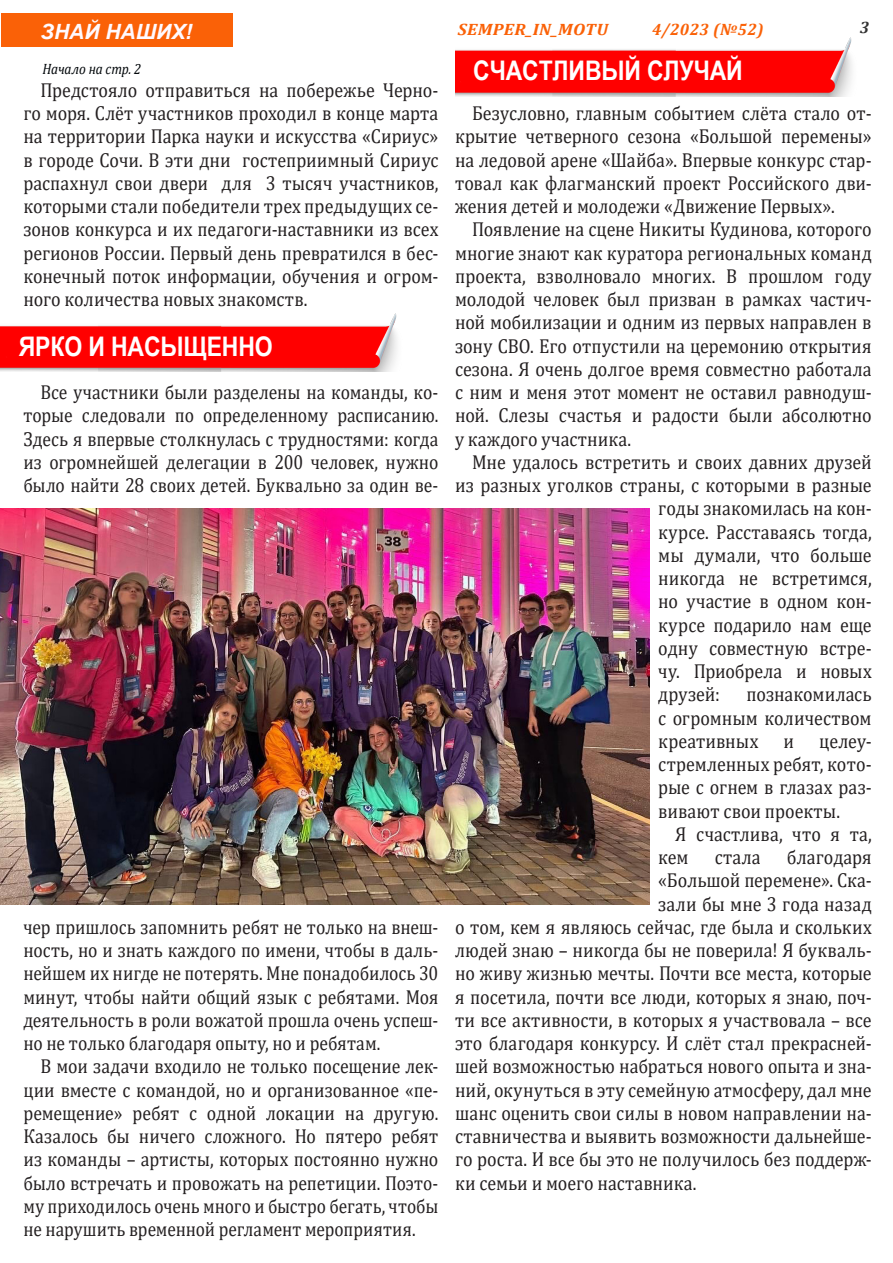
<style>
.page{position:relative;width:893px;height:1263px;background:#fff}
.page>*{position:absolute;margin:0;border:0;box-sizing:border-box;transform-origin:0 0}
.Автор{font:700 27px "Arial Narrow";letter-spacing:-.005em;color:#fff;scale:1.04 1}
.t1{font:italic 700 21px "Arial";color:#fffaff}
.Основной{font:20.25px/23.2px "Cambria";color:#231f20;text-align:justify;scale:.89 1}
.Основной-2{font:20.25px/23.2px "Cambria";color:#231f20;text-align:justify;scale:.87 1}
.Основной-3{font:20.25px/23.2px "Cambria";color:#231f20;text-align:justify;scale:.88 1}
.t2{font:italic 700 16.5px "Cambria";letter-spacing:.02em;color:#fa6107;scale:1.09 1}
.t3{font:italic 700 16.5px "Cambria";letter-spacing:.02em;color:#fa6107}
.t4{font:italic 700 16.5px "Cambria";color:#323232}
.Основной-4{font:italic 15px "Cambria";letter-spacing:-.01em;color:#02070a;scale:.89 1}
</style>
<div class="page">
<img style="left:455px;top:38px;width:397px;height:58px">
<img style="left:1px;top:313px;width:396px;height:59px">
<div style="left:1px;top:13px;width:231px;height:34px;background:#fa6107"></div>
<img style="left:0;top:508px;width:650px;height:396px">
<p class="t1" style="left:41px;top:17px;width:153px">ЗНАЙ НАШИХ!</p>
<p class="t2" style="left:458px;top:18px;width:139px">SEMPER_IN_MOTU</p>
<p class="t3" style="left:652px;top:18px;width:113px">4/2023 (№52)</p>
<p class="t4" style="left:860px;top:16px;width:11px">3</p>
<p class="Основной-4" style="left:43px;top:58px;width:113px">Начало на стр. 2</p>
<p class="Основной" style="left:23px;top:78px;width:468px;text-indent:17px">Предстояло отправиться на побережье Черно&shy;го моря. Слёт участников проходил в конце марта на территории Парка науки и искусства «Сириус» в городе Сочи. В эти дни гостеприимный Сириус распахнул свои двери для 3 тысяч участников, которыми стали победители трех предыдущих се&shy;зонов конкурса и их педагоги-наставники из всех регионов России. Первый день превратился в бес&shy;конечный поток информации, обучения и огром&shy;ного количества новых знакомств.</p>
<p class="Автор" style="left:473px;top:50px;width:261px">СЧАСТЛИВЫЙ СЛУЧАЙ</p>
<p class="Основной" style="left:455px;top:101px;width:470px;text-align:right">Безусловно, главным событием слёта стало от&shy;крытие четверного сезона «Большой перемены»</p>
<p class="Основной" style="left:455px;top:148px;width:470px">на ледовой арене «Шайба». Впервые конкурс стар&shy;товал как флагманский проект Российского дви&shy;жения детей и молодежи «Движение Первых».</p>
<p class="Основной" style="left:455px;top:218px;width:470px;text-indent:17px">Появление на сцене Никиты Кудинова, которого многие знают как куратора региональных команд проекта, взволновало многих. В прошлом году молодой человек был призван в рамках частич&shy;ной мобилизации и одним из первых направлен в зону СВО. Его отпустили на церемонию открытия сезона. Я очень долгое время совместно работала с ним и меня этот момент не оставил равнодуш&shy;ной. Слезы счастья и радости были абсолютно</p>
<p class="Основной" style="left:455px;top:427px;width:199px">у каждого участника.</p>
<p class="Основной" style="left:472px;top:450px;width:451px">Мне удалось встретить и своих давних друзей</p>
<p class="Основной" style="left:658px;top:473px;width:241px;text-indent:-203px">из разных уголков страны, с которыми в разные годы знакомилась на кон&shy;курсе. Расставаясь тогда, мы думали, что больше никогда не встретимся,</p>
<p class="Основной" style="left:658px;top:590px;width:241px">но участие в одном кон&shy;курсе подарило нам еще одну совместную встре&shy;чу. Приобрела и новых друзей:</p>
<p class="Автор" style="left:19px;top:326px;width:246px">ЯРКО И НАСЫЩЕННО</p>
<p class="Основной-2" style="left:23px;top:380px;width:479px;text-indent:17px">Все участники были разделены на команды, ко&shy;торые следовали по определенному расписанию.<br>Здесь я впервые столкнулась с трудностями: когда из огромнейшей делегации в 200 человек, нужно было найти 28 своих детей. Буквально за один ве-</p>
<p class="Основной" style="left:746px;top:683px;width:142px">познакомилась</p>
<p class="Основной" style="left:658px;top:706px;width:241px">с огромным количеством креативных и целеу&shy;стремленных ребят, кото&shy;рые с огнем в глазах раз&shy;вивают свои проекты.</p>
<p class="Основной" style="left:658px;top:822px;width:241px;text-indent:17px">Я счастлива, что я та, кем</p>
<p class="Основной" style="left:715px;top:845px;width:53px">стала</p>
<p class="Основной" style="left:787px;top:845px;width:97px">благодаря</p>
<p class="Основной" style="left:658px;top:869px;width:241px">«Большой перемене». Ска-</p>
<p class="Основной" style="left:658px;top:892px;width:241px">зали бы мне 3 года назад</p>
<p class="Основной" style="left:455px;top:915px;width:470px">о том, кем я являюсь сейчас, где была и скольких</p>
<p class="Основной" style="left:455px;top:938px;width:470px">людей знаю – никогда бы не поверила! Я букваль-</p>
<p class="Основной" style="left:455px;top:962px;width:470px">но живу жизнью мечты. Почти все места, которые</p>
<p class="Основной" style="left:455px;top:985px;width:470px">я посетила, почти все люди, которых я знаю, поч-</p>
<p class="Основной" style="left:455px;top:1008px;width:470px">ти все активности, в которых я участвовала – все</p>
<p class="Основной" style="left:455px;top:1031px;width:470px">это благодаря конкурсу. И слёт стал прекрасней-</p>
<p class="Основной" style="left:455px;top:1055px;width:470px">шей возможностью набраться нового опыта и зна-</p>
<p class="Основной" style="left:455px;top:1078px;width:470px">ний, окунуться в эту семейную атмосферу, дал мне</p>
<p class="Основной" style="left:455px;top:1101px;width:470px">шанс оценить свои силы в новом направлении на-</p>
<p class="Основной" style="left:455px;top:1124px;width:470px">ставничества и выявить возможности дальнейше-</p>
<p class="Основной" style="left:455px;top:1148px;width:470px">го роста. И все бы это не получилось без поддерж-</p>
<p class="Основной" style="left:455px;top:1171px;width:273px">ки семьи и моего наставника.</p>
<p class="Основной-2" style="left:23px;top:915px;width:479px">чер пришлось запомнить ребят не только на внеш&shy;ность, но и знать каждого по имени, чтобы в даль&shy;нейшем их нигде не потерять. Мне понадобилось 30 минут, чтобы найти общий язык с ребятами. Моя деятельность в роли вожатой прошла очень успеш&shy;но не только благодаря опыту, но и ребятам.</p>
<p class="Основной-3" style="left:23px;top:1055px;width:473px;text-indent:17px">В мои задачи входило не только посещение лек&shy;ции вместе с командой, но и организованное «пе&shy;ремещение» ребят с одной локации на другую.<br>Казалось бы ничего сложного. Но пятеро ребят из команды – артисты, которых постоянно нужно было встречать и провожать на репетиции. Поэто&shy;му приходилось очень много и быстро бегать, чтобы не нарушить временной регламент мероприятия.</p>
</div>
